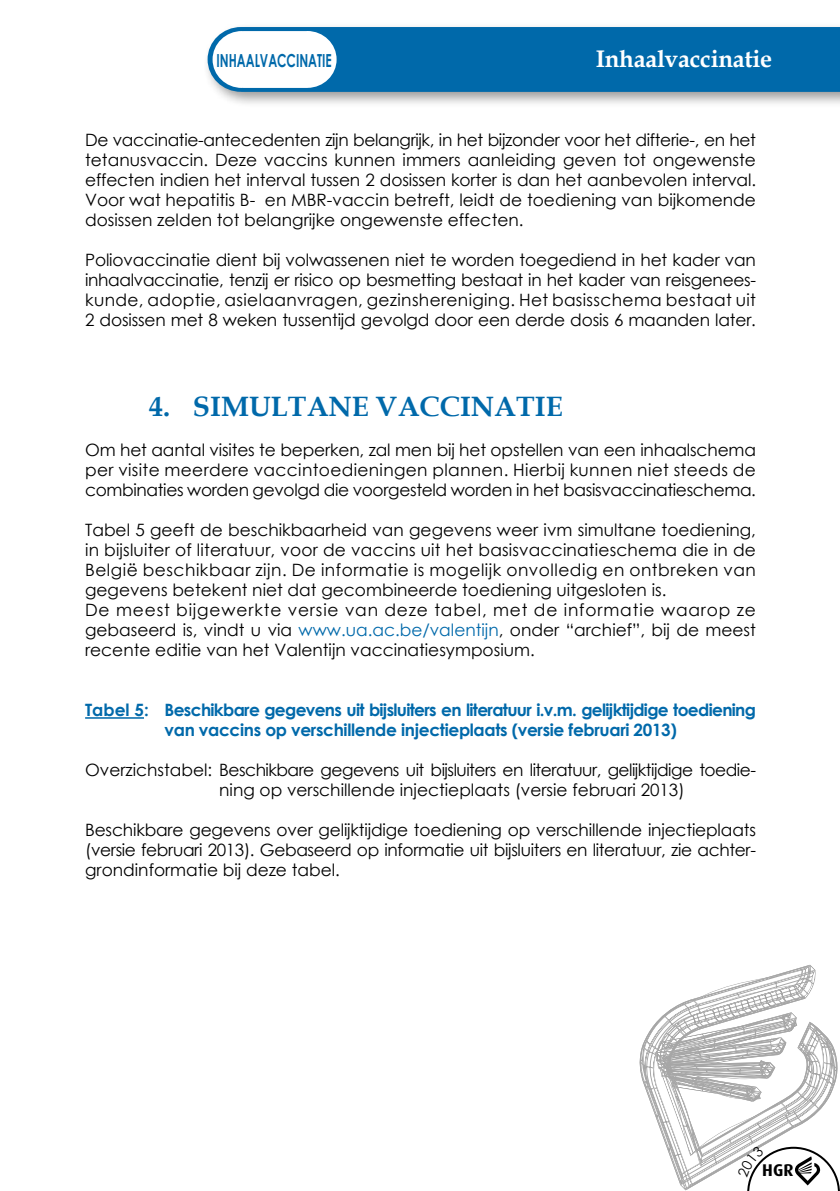
<style>
.page{position:relative;width:840px;height:1191px;background:#fff}
.page>*{position:absolute;margin:0;border:0;box-sizing:border-box;transform-origin:0 0}
.t1{font:700 28px "Book Antiqua";color:#0069aa}
.t2{font:700 24px "Book Antiqua";letter-spacing:-.01em;color:#fff}
.t3{font:700 18px "Century Gothic";color:#0069aa;scale:.67 1}
.t4{font:17px/20px "Century Gothic";color:#000;text-align:justify}
.t5{font:700 17px/20px "Century Gothic";letter-spacing:-.04em;color:#0069aa;text-align:center}
.t6{font:700 17px "Dax";color:#000}
.s1{color:#0069aa}
</style>
<div class="page">
<div style="left:203px;top:22px;width:636px;height:87px;background:#000;opacity:.4"></div>
<div style="left:207px;top:27px;width:632px;height:65px;background:#0069aa"></div>
<svg style="left:212px;top:31px;width:124px;height:57px"></svg>
<hr style="left:85px;top:717px;width:59px;height:1px;background:#0069aa">
<svg style="left:639px;top:965px;width:200px;height:226px"></svg>
<p class="t3" style="left:216px;top:46px;width:173px">INHAALVACCINATIE</p>
<h2 class="t2" style="left:595px;top:42px;width:178px">INHAALVACCINATIE</h2>
<p class="t4" style="left:85px;top:130px;width:672px">De vaccinatie-antecedenten zijn belangrijk, in het bijzonder voor het difterie-, en het tetanusvaccin. Deze vaccins kunnen immers aanleiding geven tot ongewenste effecten indien het interval tussen 2 dosissen korter is dan het aanbevolen interval.<br>Voor wat hepatitis B- en MBR-vaccin betreft, leidt de toediening van bijkomende dosissen zelden tot belangrijke ongewenste effecten.</p>
<p class="t4" style="left:85px;top:250px;width:672px">Poliovaccinatie dient bij volwassenen niet te worden toegediend in het kader van inhaalvaccinatie, tenzij er risico op besmetting bestaat in het kader van reisgenees&shy;kunde, adoptie, asielaanvragen, gezinshereniging. Het basisschema bestaat uit 2 dosissen met 8 weken tussentijd gevolgd door een derde dosis 6 maanden later.</p>
<h1 class="t1" style="left:149px;top:387px;width:415px">4. SIMULTANE VACCINATIE</h1>
<p class="t4" style="left:85px;top:439px;width:672px">Om het aantal visites te beperken, zal men bij het opstellen van een inhaalschema per visite meerdere vaccintoedieningen plannen. Hierbij kunnen niet steeds de combinaties worden gevolgd die voorgesteld worden in het basisvaccinatieschema.</p>
<p class="t4" style="left:85px;top:519px;width:672px;text-align:left">Tabel 5 geeft de beschikbaarheid van gegevens weer ivm simultane toediening, in bijsluiter of literatuur, voor de vaccins uit het basisvaccinatieschema die in de België beschikbaar zijn. De informatie is mogelijk onvolledig en ontbreken van gegevens betekent niet dat gecombineerde toediening uitgesloten is.<br>De meest bijgewerkte versie van deze tabel, met de informatie waarop ze gebaseerd is, vindt u via <span class="s1">www.ua.ac.be/valentijn</span>, onder “archief”, bij de meest recente editie van het Valentijn vaccinatiesymposium.</p>
<p class="t5" style="left:85px;top:699px;width:672px">Tabel 5: Beschikbare gegevens uit bijsluiters en literatuur i.v.m. gelijktijdige toediening van vaccins op verschillende injectieplaats (versie februari 2013)</p>
<p class="t4" style="left:219px;top:760px;width:538px;text-indent:-134px">Overzichstabel: Beschikbare gegevens uit bijsluiters en literatuur, gelijktijdige toedie&shy;ning op verschillende injectieplaats (versie februari 2013)</p>
<p class="t4" style="left:85px;top:820px;width:672px">Beschikbare gegevens over gelijktijdige toediening op verschillende injectieplaats (versie februari 2013). Gebaseerd op informatie uit bijsluiters en literatuur, zie achter&shy;grondinformatie bij deze tabel.</p>
<p class="t6" style="left:761px;top:1160px;width:33px">HGR</p>
</div>
